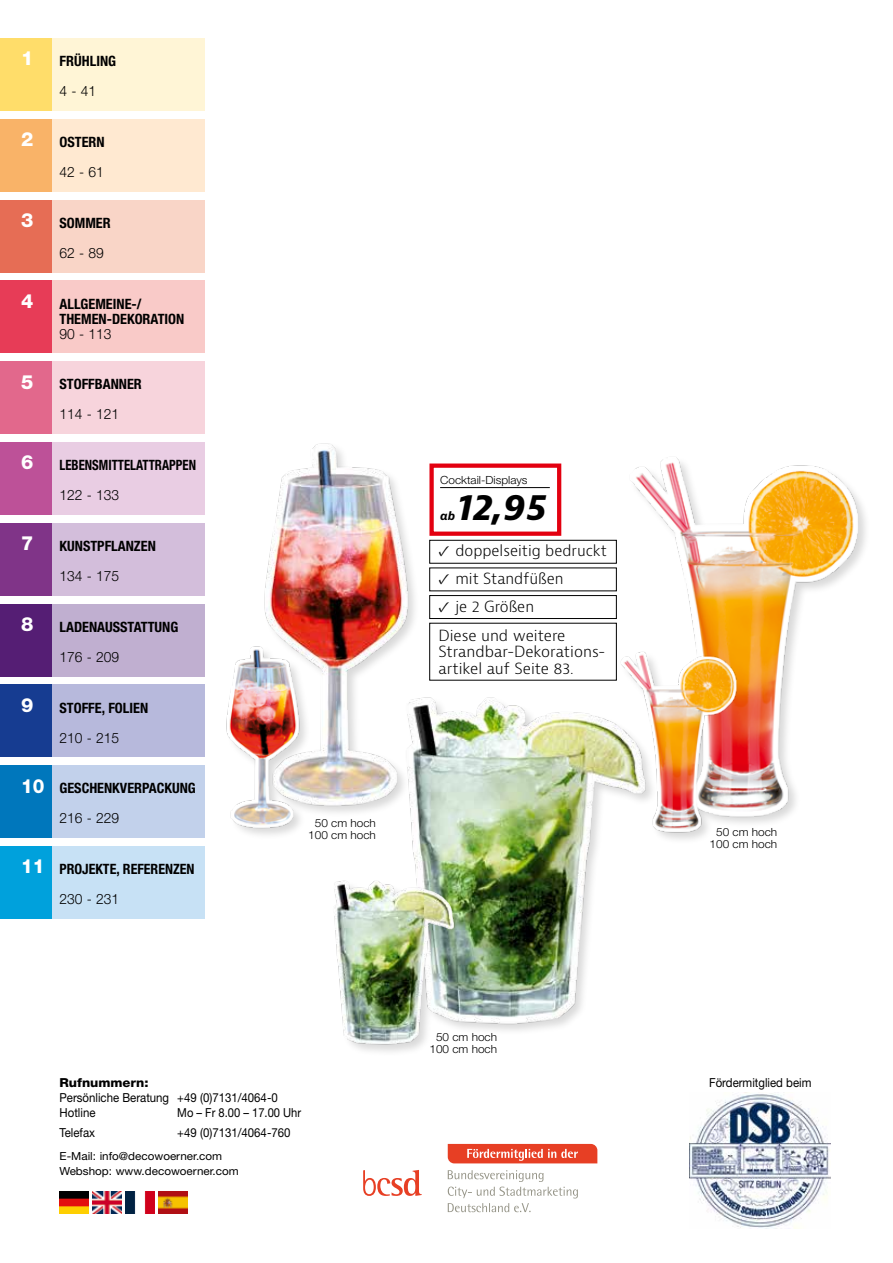
<style>
.page{position:relative;width:893px;height:1263px;background:#fff}
.page>*{position:absolute;margin:0;border:0;box-sizing:border-box;transform-origin:0 0}
.t1{font:italic 700 36px "Bernina Sans";color:#000}
.t2{font:800 19.5px "Helvetica Neue LT Std";color:#fff}
.t3{font:800 19.5px "Helvetica Neue LT Std";color:#fff;scale:.95 1}
.t4{font:300 15px/16.5px "Bernina Sans";color:#000}
.t5{font:700 condensed 14.25px/15px "Helvetica Neue LT Std";color:#000}
.t6{font:300 14.25px "Helvetica Neue LT Std";color:#000}
.t7{font:700 condensed 14.25px "Helvetica Neue LT Std";color:#000;scale:.9 1}
.t8{font:12.45px/14.9px "Helvetica Neue LT Std";color:#000;scale:.92 1}
.t9{font:12.45px "Helvetica Neue LT Std";color:#000;scale:.9 1}
.t10{font:800 12.45px "Helvetica Neue LT Std";color:#000;scale:1.05 1}
.t11{font:300 11.25px/12px "Helvetica Neue LT Std";color:#000;text-align:center;scale:1.05 1}
.t12{font:italic 700 11.25px "Bernina Sans";color:#000}
.t13{font:11.1px/14.9px "Helvetica Neue LT Std";color:#000;scale:1.05 1}
.s1{font-family:"Arno Pro Light Display";font-weight:400;font-size:18px}
</style>
<div class="page">
<img style="left:412px;top:697px;width:204px;height:334px">
<img style="left:334px;top:877px;width:127px;height:171px">
<hr style="left:892px;top:0;width:1px;height:1263px;background:#f18000">
<img style="left:631px;top:457px;width:235px;height:366px">
<img style="left:616px;top:647px;width:127px;height:191px">
<div style="left:225px;top:442px;width:195px;height:398px;background:#fff"></div>
<img style="left:264px;top:443px;width:159px;height:372px">
<img style="left:226px;top:642px;width:81px;height:191px">
<div style="left:51px;top:38px;width:153px;height:73px;background:#fff5d6"></div>
<div style="left:51px;top:119px;width:153px;height:72px;background:#ffe9d1"></div>
<div style="left:51px;top:200px;width:153px;height:72px;background:#f9d5c7"></div>
<div style="left:51px;top:281px;width:153px;height:72px;background:#f9cac8"></div>
<div style="left:51px;top:361px;width:153px;height:73px;background:#f7d4dc"></div>
<div style="left:51px;top:442px;width:153px;height:72px;background:#e9cde3"></div>
<div style="left:51px;top:523px;width:153px;height:72px;background:#d3bedb"></div>
<div style="left:51px;top:604px;width:153px;height:72px;background:#c0afd0"></div>
<div style="left:51px;top:685px;width:153px;height:72px;background:#b7b9dc"></div>
<div style="left:51px;top:765px;width:153px;height:73px;background:#c2d1eb"></div>
<div style="left:51px;top:846px;width:153px;height:72px;background:#c7e1f5"></div>
<div style="left:0;top:38px;width:51px;height:73px;background:#ffdd6a"></div>
<div style="left:0;top:119px;width:51px;height:72px;background:#f9b368"></div>
<div style="left:0;top:200px;width:51px;height:72px;background:#e66d55"></div>
<div style="left:0;top:281px;width:51px;height:72px;background:#e73c57"></div>
<div style="left:0;top:361px;width:51px;height:73px;background:#e2688c"></div>
<div style="left:0;top:442px;width:51px;height:72px;background:#bd5198"></div>
<div style="left:0;top:523px;width:51px;height:72px;background:#803488"></div>
<div style="left:0;top:604px;width:51px;height:72px;background:#551e74"></div>
<div style="left:0;top:685px;width:51px;height:72px;background:#163c91"></div>
<div style="left:0;top:765px;width:51px;height:73px;background:#0077bc"></div>
<div style="left:0;top:846px;width:51px;height:72px;background:#00a1dc"></div>
<img style="left:690px;top:1093px;width:141px;height:136px">
<img style="left:60px;top:1192px;width:29px;height:21px">
<img style="left:159px;top:1192px;width:29px;height:21px">
<img style="left:126px;top:1192px;width:29px;height:21px">
<img style="left:93px;top:1192px;width:29px;height:21px">
<div style="left:429px;top:463px;width:132px;height:73px;background:#fff;border:4px solid #e30010"></div>
<hr style="left:440px;top:487px;width:110px;height:1px;background:#000">
<div style="left:429px;top:595px;width:188px;height:24px;border:1px solid #000"></div>
<div style="left:429px;top:540px;width:188px;height:23px;border:1px solid #000"></div>
<svg style="left:363px;top:1170px;width:59px;height:26px"></svg>
<svg style="left:448px;top:1170px;width:130px;height:42px"></svg>
<svg style="left:448px;top:1144px;width:149px;height:19px"></svg>
<h2 class="t2" style="left:21px;top:47px;width:14px">1</h2>
<p class="t5" style="left:60px;top:53px;width:58px">FRÜHLING</p>
<p class="t6" style="left:60px;top:83px;width:38px">4 - 41</p>
<h2 class="t2" style="left:21px;top:128px;width:14px">2</h2>
<p class="t5" style="left:60px;top:134px;width:47px">OSTERN</p>
<p class="t6" style="left:60px;top:163px;width:46px">42 - 61</p>
<h2 class="t2" style="left:21px;top:208px;width:14px">3</h2>
<p class="t5" style="left:60px;top:215px;width:53px">SOMMER</p>
<p class="t6" style="left:60px;top:244px;width:46px">62 - 89</p>
<h2 class="t2" style="left:21px;top:289px;width:14px">4</h2>
<p class="t5" style="left:60px;top:296px;width:126px">ALLGEMEINE-/<br>THEMEN-DEKORATION</p>
<p class="t6" style="left:60px;top:325px;width:54px">90 - 113</p>
<h2 class="t2" style="left:21px;top:370px;width:14px">5</h2>
<p class="t5" style="left:60px;top:377px;width:84px">STOFFBANNER</p>
<p class="t6" style="left:60px;top:406px;width:61px">114 - 121</p>
<h2 class="t2" style="left:21px;top:451px;width:14px">6</h2>
<p class="t7" style="left:60px;top:456px;width:153px">LEBENSMITTELATTRAPPEN</p>
<p class="t6" style="left:60px;top:486px;width:61px">122 - 133</p>
<p class="t11" style="left:440px;top:474px;width:85px">Cocktail-Displays</p>
<p class="t12" style="left:440px;top:509px;width:16px">ab</p>
<h1 class="t1" style="left:458px;top:484px;width:91px">12,95</h1>
<h2 class="t2" style="left:21px;top:532px;width:14px">7</h2>
<p class="t5" style="left:60px;top:538px;width:98px">KUNSTPFLANZEN</p>
<p class="t6" style="left:60px;top:567px;width:61px">134 - 175</p>
<p class="t4" style="left:438px;top:543px;width:170px"><span class="s1">✓</span> doppelseitig bedruckt</p>
<p class="t4" style="left:438px;top:571px;width:127px"><span class="s1">✓</span> mit Standfüßen</p>
<p class="t4" style="left:438px;top:598px;width:97px"><span class="s1">✓</span> je 2 Größen</p>
<h2 class="t2" style="left:21px;top:612px;width:14px">8</h2>
<p class="t5" style="left:60px;top:619px;width:120px">LADENAUSSTATTUNG</p>
<p class="t6" style="left:60px;top:648px;width:61px">176 - 209</p>
<p class="t4" style="left:438px;top:627px;width:168px">Diese und weitere<br>Strandbar-Dekorations&shy;artikel auf Seite 83.</p>
<h2 class="t2" style="left:21px;top:693px;width:14px">9</h2>
<p class="t5" style="left:60px;top:700px;width:90px">STOFFE, FOLIEN</p>
<p class="t6" style="left:60px;top:729px;width:61px">210 - 215</p>
<h2 class="t3" style="left:21px;top:774px;width:26px">10</h2>
<p class="t5" style="left:60px;top:781px;width:138px">GESCHENKVERPACKUNG</p>
<p class="t6" style="left:60px;top:810px;width:61px">216 - 229</p>
<p class="t11" style="left:308px;top:817px;width:66px">50 cm hoch<br>100 cm hoch</p>
<p class="t11" style="left:710px;top:826px;width:66px">50 cm hoch<br>100 cm hoch</p>
<h2 class="t3" style="left:21px;top:855px;width:26px">11</h2>
<p class="t5" style="left:60px;top:861px;width:137px">PROJEKTE, REFERENZEN</p>
<p class="t6" style="left:60px;top:890px;width:61px">230 - 231</p>
<p class="t11" style="left:429px;top:1031px;width:66px">50 cm hoch<br>100 cm hoch</p>
<p class="t10" style="left:60px;top:1075px;width:86px">Rufnummern:</p>
<p class="t8" style="left:60px;top:1090px;width:239px">Persönliche Beratung +49 (0)7131/4064-0<br>Hotline</p>
<p class="t9" style="left:177px;top:1105px;width:139px">Mo – Fr 8.00 – 17.00 Uhr</p>
<p class="t8" style="left:709px;top:1075px;width:113px">Fördermitglied beim</p>
<p class="t8" style="left:60px;top:1125px;width:40px">Telefax</p>
<p class="t8" style="left:177px;top:1125px;width:125px">+49 (0)7131/4064-760</p>
<p class="t13" style="left:60px;top:1149px;width:172px">E-Mail: info@decowoerner.com<br>Webshop: www.decowoerner.com</p>
</div>
